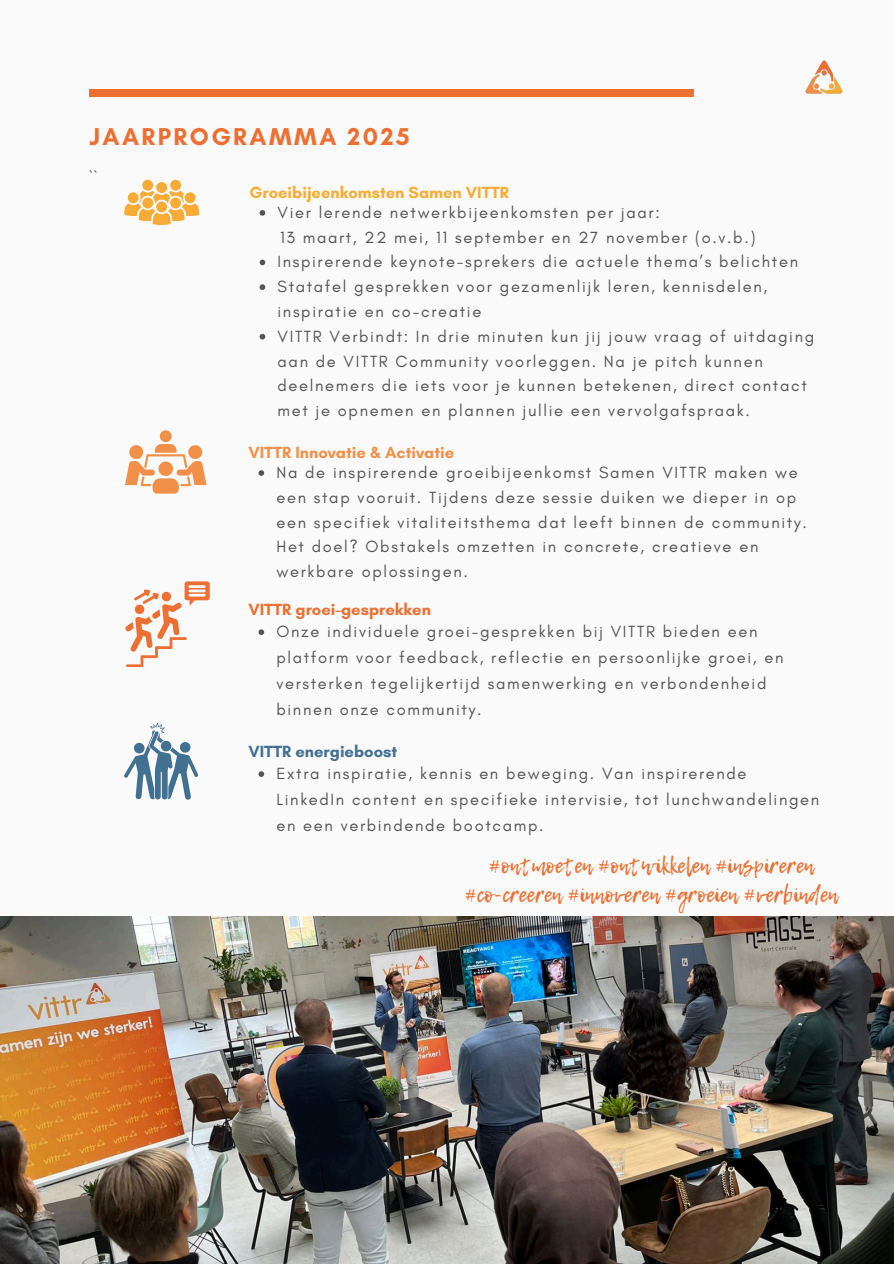
<style>
.page{position:relative;width:894px;height:1264px;background:#fff}
.page>*{position:absolute;margin:0;border:0;box-sizing:border-box;transform-origin:0 0}
.t1{font:700 24.75px "Glacial Indifference";letter-spacing:.1em;color:#ee6f32}
.t2{font:21px/29.2px "Lemon Tuesday";color:#ee6f32;text-align:center}
.t3{font:16.5px/24.8px "Glacial Indifference";letter-spacing:.1em;color:#545454}
.t4{font:700 16.5px "Glacial Indifference";color:#f8ac36}
.t5{font:700 16.5px "Glacial Indifference";color:#f29049}
.t6{font:700 16.5px "Glacial Indifference";color:#ee6f32}
.t7{font:700 16.5px "Glacial Indifference";color:#427090}
</style>
<div class="page">
<div style="left:0;top:0;width:893px;height:1263px;background:#fafafa"></div>
<img style="left:0;top:916px;width:893px;height:347px">
<div style="left:89px;top:89px;width:604px;height:7px;background:#ee6f32"></div>
<svg style="left:124px;top:722px;width:74px;height:77px"></svg>
<svg style="left:125px;top:581px;width:84px;height:86px"></svg>
<svg style="left:125px;top:430px;width:81px;height:63px"></svg>
<div style="left:142px;top:180px;width:11px;height:11px;background:#f8ac36;border-radius:50%"></div>
<div style="left:170px;top:180px;width:11px;height:11px;background:#f8ac36;border-radius:50%"></div>
<div style="left:156px;top:182px;width:11px;height:11px;background:#f8ac36;border-radius:50%"></div>
<svg style="left:124px;top:191px;width:75px;height:34px"></svg>
<div style="left:156px;top:201px;width:11px;height:11px;background:#f8ac36;border-radius:50%"></div>
<svg style="left:259px;top:210px;width:6px;height:6px"></svg>
<svg style="left:259px;top:259px;width:6px;height:6px"></svg>
<svg style="left:259px;top:284px;width:6px;height:6px"></svg>
<svg style="left:259px;top:334px;width:6px;height:5px"></svg>
<svg style="left:258px;top:470px;width:6px;height:6px"></svg>
<svg style="left:258px;top:629px;width:6px;height:6px"></svg>
<img style="left:805px;top:60px;width:38px;height:34px">
<svg style="left:258px;top:771px;width:6px;height:6px"></svg>
<p class="t1" style="left:89px;top:121px;width:321px">JAARPROGRAMMA 2025</p>
<h1 class="t3" style="left:89px;top:167px;width:9px">``</h1>
<p class="t4" style="left:249px;top:183px;width:261px">Groeibijeenkomsten Samen VITTR</p>
<h3 class="t3" style="left:277px;top:200px;width:383px">Vier lerende netwerkbijeenkomsten per jaar:</h3>
<p class="t3" style="left:280px;top:224px;width:477px">13 maart, 22 mei, 11 september en 27 november (o.v.b.)</p>
<p class="t3" style="left:277px;top:249px;width:522px">Inspirerende keynote-sprekers die actuele thema’s belichten</p>
<p class="t3" style="left:277px;top:274px;width:491px">Statafel gesprekken voor gezamenlijk leren, kennisdelen, inspiratie en co-creatie</p>
<p class="t3" style="left:277px;top:323px;width:538px">VITTR Verbindt: In drie minuten kun jij jouw vraag of uitdaging aan de VITTR Community voorleggen. Na je pitch kunnen deelnemers die iets voor je kunnen betekenen, direct contact met je opnemen en plannen jullie een vervolgafspraak.</p>
<p class="t5" style="left:248px;top:442px;width:207px">VITTR Innovatie &amp; Activatie</p>
<p class="t3" style="left:276px;top:460px;width:532px">Na de inspirerende groeibijeenkomst Samen VITTR maken we een stap vooruit. Tijdens deze sessie duiken we dieper in op een specifiek vitaliteitsthema dat leeft binnen de community.<br>Het doel? Obstakels omzetten in concrete, creatieve en werkbare oplossingen.</p>
<p class="t6" style="left:248px;top:599px;width:184px">VITTR groei-gesprekken</p>
<p class="t3" style="left:276px;top:618px;width:508px;line-height:25.8px">Onze individuele groei-gesprekken bij VITTR bieden een platform voor feedback, reflectie en persoonlijke groei, en versterken tegelijkertijd samenwerking en verbondenheid binnen onze community.</p>
<h3 class="t7" style="left:248px;top:741px;width:150px">VITTR energieboost</h3>
<p class="t3" style="left:276px;top:760px;width:544px;line-height:25.8px">Extra inspiratie, kennis en beweging. Van inspirerende<br>LinkedIn content en specifieke intervisie, tot lunchwandelingen en een verbindende bootcamp.</p>
<p class="t2" style="left:464px;top:850px;width:374px">#ontmoeten #ontwikkelen #inspireren #co-creeren #innoveren #groeien #verbinden</p>
</div>
